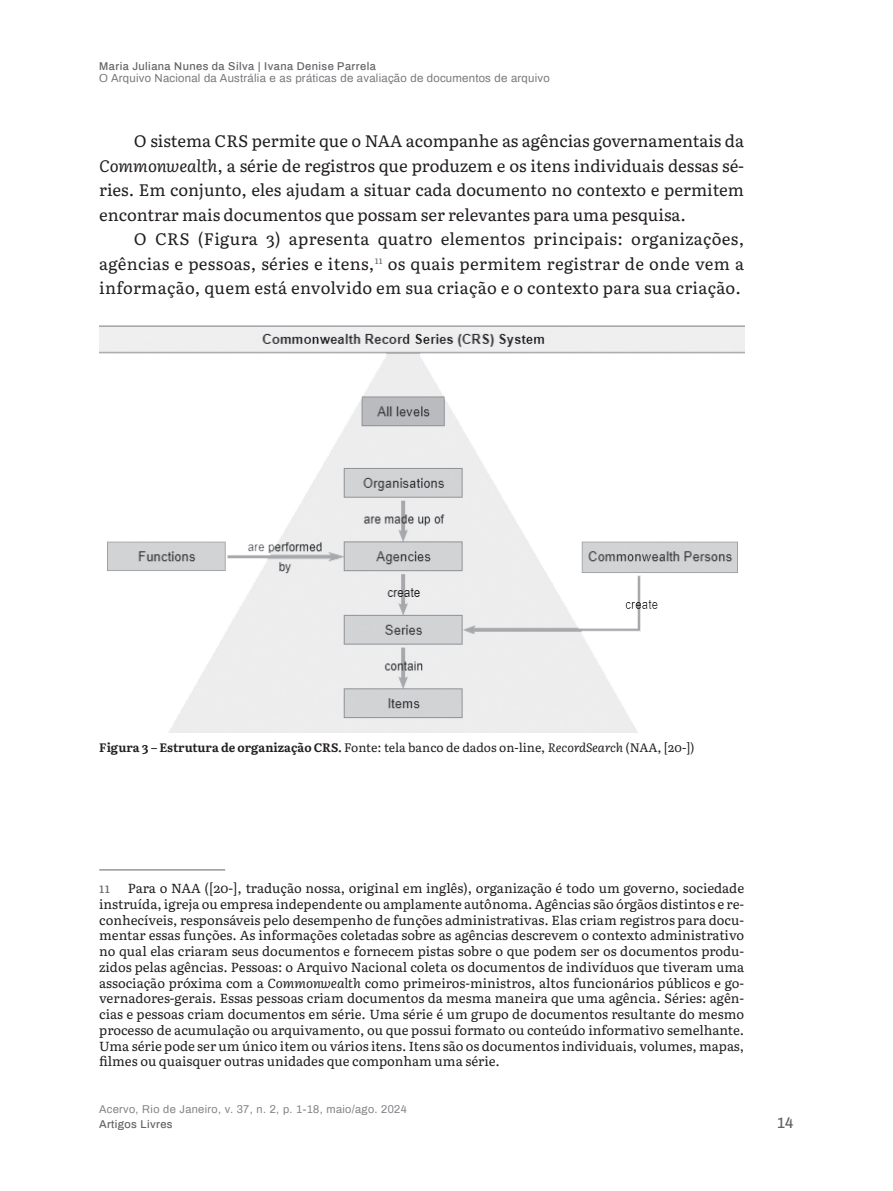
<style>
.page{position:relative;width:893px;height:1191px;background:#fff}
.page>*{position:absolute;margin:0;border:0;box-sizing:border-box;transform-origin:0 0}
.texto_demais_paragrafos{font:16.62px/24.5px "Literata";color:#231f20;text-align:justify}
.t1{font:500 14.88px "Archivo";color:#636366}
.nota_de_rodape{font:13.12px/15.8px "Literata";color:#231f20;text-align:justify}
.nota_de_rodape-2{font:13.12px "Literata";color:#636366}
.fontes_referencias{font:12.25px "Literata";color:#231f20}
.t2{font:11.38px "Archivo";letter-spacing:.02em;color:#76787b}
.t3{font:500 11.03px "Archivo";letter-spacing:.035em;color:#636366}
.t4{font:11.03px "Archivo";letter-spacing:.03em;color:#808285}
.s1{font-style:italic}
.s2{font-weight:700}
</style>
<div class="page">
<hr style="left:99px;top:869px;width:126px;height:1px;background:#636366">
<img style="left:99px;top:325px;width:645px;height:407px">
<p class="t3" style="left:99px;top:58px;width:278px">Maria Juliana Nunes da Silva | Ivana Denise Parrela</p>
<p class="t2" style="left:99px;top:70px;width:452px">O Arquivo Nacional da Austrália e as práticas de avaliação de documentos de arquivo</p>
<p class="texto_demais_paragrafos" style="left:99px;top:128px;width:646px;text-indent:35px">O sistema CRS permite que o NAA acompanhe as agências governamentais da <span class="s1">Commonwealth</span>, a série de registros que produzem e os itens individuais dessas sé&shy;ries. Em conjunto, eles ajudam a situar cada documento no contexto e permitem encontrar mais documentos que possam ser relevantes para uma pesquisa.</p>
<p class="texto_demais_paragrafos" style="left:99px;top:226px;width:646px;text-indent:35px">O CRS (Figura 3) apresenta quatro elementos principais: organizações, agências e pessoas, séries e itens,<sup>11</sup> os quais permitem registrar de onde vem a informação, quem está envolvido em sua criação e o contexto para sua criação.</p>
<p class="fontes_referencias" style="left:99px;top:738px;width:597px"><span class="s2">Figura 3 – Estrutura de organização CRS.</span> Fonte: tela banco de dados on-line, <span class="s1">RecordSearch</span> (NAA, [20-])</p>
<p class="nota_de_rodape" style="left:99px;top:879px;width:646px;text-indent:29px">Para o NAA ([20-], tradução nossa, original em inglês), organização é todo um governo, sociedade instruída, igreja ou empresa independente ou amplamente autônoma. Agências são órgãos distintos e re&shy;conhecíveis, responsáveis pelo desempenho de funções administrativas. Elas criam registros para docu&shy;mentar essas funções. As informações coletadas sobre as agências descrevem o contexto administrativo no qual elas criaram seus documentos e fornecem pistas sobre o que podem ser os documentos produ&shy;zidos pelas agências. Pessoas: o Arquivo Nacional coleta os documentos de indivíduos que tiveram uma associação próxima com a <span class="s1">Commonwealth</span> como primeiros-ministros, altos funcionários públicos e go&shy;vernadores-gerais. Essas pessoas criam documentos da mesma maneira que uma agência. Séries: agên&shy;cias e pessoas criam documentos em série. Uma série é um grupo de documentos resultante do mesmo processo de acumulação ou arquivamento, ou que possui formato ou conteúdo informativo semelhante.<br>Uma série pode ser um único item ou vários itens. Itens são os documentos individuais, volumes, mapas, filmes ou quaisquer outras unidades que componham uma série.</p>
<p class="nota_de_rodape-2" style="left:99px;top:878px;width:12px">11</p>
<p class="t4" style="left:99px;top:1101px;width:309px">Acervo, Rio de Janeiro, v. 37, n. 2, p. 1-18, maio/ago. 2024</p>
<p class="t3" style="left:99px;top:1115px;width:75px">Artigos Livres</p>
<p class="t1" style="left:777px;top:1112px;width:18px">14</p>
</div>
